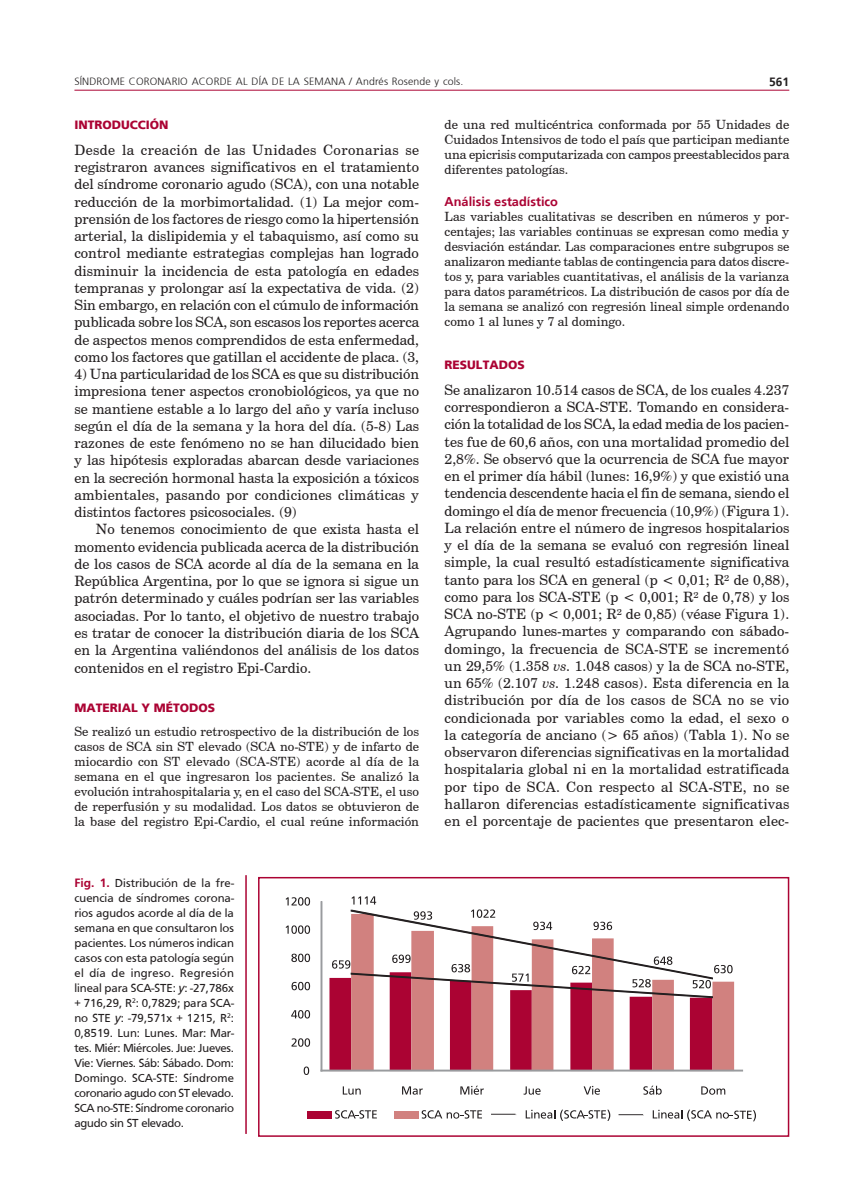
<style>
.page{position:relative;width:851px;height:1191px;background:#fff}
.page>*{position:absolute;margin:0;border:0;box-sizing:border-box;transform-origin:0 0}
.texto1{font:14.25px/17.2px "Century Schoolbook BT";color:#231f20;text-align:justify}
.texto{font:14.25px/17.2px "Century Schoolbook BT";color:#231f20;text-align:justify}
.texto3{font:12.75px/15px "Century Schoolbook BT";color:#231f20;text-align:justify}
.subtit2n{font:700 12.75px "Frutiger";color:#ab0333}
.epigrafe_horizontal{font:12px/15px "Frutiger";letter-spacing:-.02em;color:#231f20;text-align:justify}
.subtit{font:900 12px "Frutiger";color:#ab0333}
.t1{font:700 12px "Frutiger";color:#231f20}
.cabezal{font:300 10.5px "Frutiger";letter-spacing:.015em;color:#231f20}
.s1{font-style:italic}
.s2{font-weight:700;color:#ab0333}
</style>
<div class="page">
<hr style="left:74px;top:90px;width:715px;height:1px;background:#ab0333">
<div style="left:321px;top:901px;width:1px;height:170px;border:1px solid #999b9e"></div>
<div style="left:321px;top:1070px;width:421px;height:1px;border:1px solid #999b9e"></div>
<svg style="left:329px;top:896px;width:403px;height:175px"></svg>
<svg style="left:303px;top:1066px;width:6px;height:9px"></svg>
<svg style="left:291px;top:1038px;width:19px;height:8px"></svg>
<svg style="left:291px;top:1010px;width:19px;height:8px"></svg>
<svg style="left:291px;top:981px;width:19px;height:9px"></svg>
<svg style="left:291px;top:953px;width:19px;height:9px"></svg>
<svg style="left:285px;top:925px;width:25px;height:9px"></svg>
<svg style="left:285px;top:897px;width:25px;height:8px"></svg>
<svg style="left:343px;top:1086px;width:17px;height:8px"></svg>
<svg style="left:402px;top:1086px;width:21px;height:8px"></svg>
<svg style="left:460px;top:1085px;width:24px;height:9px"></svg>
<svg style="left:523px;top:1086px;width:17px;height:8px"></svg>
<svg style="left:583px;top:1086px;width:17px;height:8px"></svg>
<svg style="left:643px;top:1085px;width:18px;height:9px"></svg>
<svg style="left:701px;top:1086px;width:24px;height:8px"></svg>
<div style="left:307px;top:1111px;width:25px;height:7px;background:#ab0333"></div>
<svg style="left:335px;top:1110px;width:42px;height:8px"></svg>
<div style="left:394px;top:1111px;width:24px;height:7px;background:#d1817f"></div>
<svg style="left:421px;top:1110px;width:61px;height:8px"></svg>
<svg style="left:491px;top:1113px;width:25px;height:1px"></svg>
<svg style="left:525px;top:1109px;width:85px;height:12px"></svg>
<svg style="left:618px;top:1114px;width:26px;height:1px"></svg>
<svg style="left:652px;top:1109px;width:103px;height:12px"></svg>
<div style="left:258px;top:877px;width:531px;height:259px;border:2px solid #ab0333"></div>
<hr style="left:245px;top:875px;width:2px;height:259px;background:#ab0333">
<p class="cabezal" style="left:74px;top:76px;width:390px">SÍNDROME CORONARIO ACORDE AL DÍA DE LA SEMANA / Andrés Rosende y cols.</p>
<p class="t1" style="left:769px;top:75px;width:22px">561</p>
<p class="subtit" style="left:74px;top:118px;width:96px">INTRODUCCIÓN</p>
<p class="texto1" style="left:74px;top:141px;width:346px">Desde la creación de las Unidades Coronarias se registraron avances significativos en el tratamiento del síndrome coronario agudo (SCA), con una notable reducción de la morbimortalidad. (1) La mejor com&shy;prensión de los factores de riesgo como la hipertensión arterial, la dislipidemia y el tabaquismo, así como su control mediante estrategias complejas han logrado disminuir la incidencia de esta patología en edades tempranas y prolongar así la expectativa de vida. (2)<br>Sin embargo, en relación con el cúmulo de información publicada sobre los SCA, son escasos los reportes acerca de aspectos menos comprendidos de esta enfermedad, como los factores que gatillan el accidente de placa. (3,</p>
<p class="texto1" style="left:74px;top:365px;width:346px">4) Una particularidad de los SCA es que su distribución impresiona tener aspectos cronobiológicos, ya que no se mantiene estable a lo largo del año y varía incluso según el día de la semana y la hora del día. (5-8) Las razones de este fenómeno no se han dilucidado bien y las hipótesis exploradas abarcan desde variaciones en la secreción hormonal hasta la exposición a tóxicos ambientales, pasando por condiciones climáticas y distintos factores psicosociales. (9)</p>
<p class="texto" style="left:74px;top:520px;width:346px;text-indent:21px">No tenemos conocimiento de que exista hasta el momento evidencia publicada acerca de la distribución de los casos de SCA acorde al día de la semana en la República Argentina, por lo que se ignora si sigue un patrón determinado y cuáles podrían ser las variables asociadas. Por lo tanto, el objetivo de nuestro trabajo es tratar de conocer la distribución diaria de los SCA en la Argentina valiéndonos del análisis de los datos contenidos en el registro Epi-Cardio.</p>
<p class="subtit" style="left:74px;top:701px;width:142px">MATERIAL Y MÉTODOS</p>
<p class="texto3" style="left:74px;top:724px;width:346px">Se realizó un estudio retrospectivo de la distribución de los casos de SCA sin ST elevado (SCA no-STE) y de infarto de miocardio con ST elevado (SCA-STE) acorde al día de la semana en el que ingresaron los pacientes. Se analizó la evolución intrahospitalaria y, en el caso del SCA-STE, el uso de reperfusión y su modalidad. Los datos se obtuvieron de la base del registro Epi-Cardio, el cual reúne información</p>
<p class="texto3" style="left:444px;top:117px;width:346px">de una red multicéntrica conformada por 55 Unidades de Cuidados Intensivos de todo el país que participan mediante una epicrisis computarizada con campos preestablecidos para diferentes patologías.</p>
<p class="subtit2n" style="left:444px;top:194px;width:115px">Análisis estadístico</p>
<p class="texto3" style="left:444px;top:209px;width:346px">Las variables cualitativas se describen en números y por&shy;centajes; las variables continuas se expresan como media y desviación estándar. Las comparaciones entre subgrupos se analizaron mediante tablas de contingencia para datos discre&shy;tos y, para variables cuantitativas, el análisis de la varianza para datos paramétricos. La distribución de casos por día de la semana se analizó con regresión lineal simple ordenando como 1 al lunes y 7 al domingo.</p>
<p class="subtit" style="left:444px;top:357px;width:82px">RESULTADOS</p>
<p class="texto1" style="left:444px;top:381px;width:346px">Se analizaron 10.514 casos de SCA, de los cuales 4.237 correspondieron a SCA-STE. Tomando en considera&shy;ción la totalidad de los SCA, la edad media de los pacien&shy;tes fue de 60,6 años, con una mortalidad promedio del 2,8%. Se observó que la ocurrencia de SCA fue mayor en el primer día hábil (lunes: 16,9%) y que existió una tendencia descendente hacia el fin de semana, siendo el domingo el día de menor frecuencia (10,9%) (Figura 1).<br>La relación entre el número de ingresos hospitalarios y el día de la semana se evaluó con regresión lineal simple, la cual resultó estadísticamente significativa tanto para los SCA en general (p &lt; 0,01; R² de 0,88), como para los SCA-STE (p &lt; 0,001; R² de 0,78) y los SCA no-STE (p &lt; 0,001; R² de 0,85) (véase Figura 1).<br>Agrupando lunes-martes y comparando con sábado&shy;domingo, la frecuencia de SCA-STE se incrementó un 29,5% (1.358 <span class="s1">vs.</span> 1.048 casos) y la de SCA no-STE, un 65% (2.107 <span class="s1">vs.</span> 1.248 casos). Esta diferencia en la distribución por día de los casos de SCA no se vio condicionada por variables como la edad, el sexo o la categoría de anciano (&gt; 65 años) (Tabla 1). No se observaron diferencias significativas en la mortalidad hospitalaria global ni en la mortalidad estratificada por tipo de SCA. Con respecto al SCA-STE, no se hallaron diferencias estadísticamente significativas en el porcentaje de pacientes que presentaron elec-</p>
<p class="epigrafe_horizontal" style="left:74px;top:875px;width:161px"><span class="s2">Fig. 1.</span> Distribución de la fre&shy;cuencia de síndromes corona&shy;rios agudos acorde al día de la semana en que consultaron los pacientes. Los números indican casos con esta patología según el día de ingreso. Regresión lineal para SCA-STE: <span class="s1">y</span>: -27,786x + 716,29, R<sup>2</sup>: 0,7829; para SCA&shy;no STE <span class="s1">y</span>: -79,571x + 1215, R<sup>2</sup>:<br>0,8519. Lun: Lunes. Mar: Mar&shy;tes. Miér: Miércoles. Jue: Jueves.<br>Vie: Viernes. Sáb: Sábado. Dom:<br>Domingo. SCA-STE: Síndrome coronario agudo con ST elevado.<br>SCA no-STE: Síndrome coronario agudo sin ST elevado.</p>
</div>
